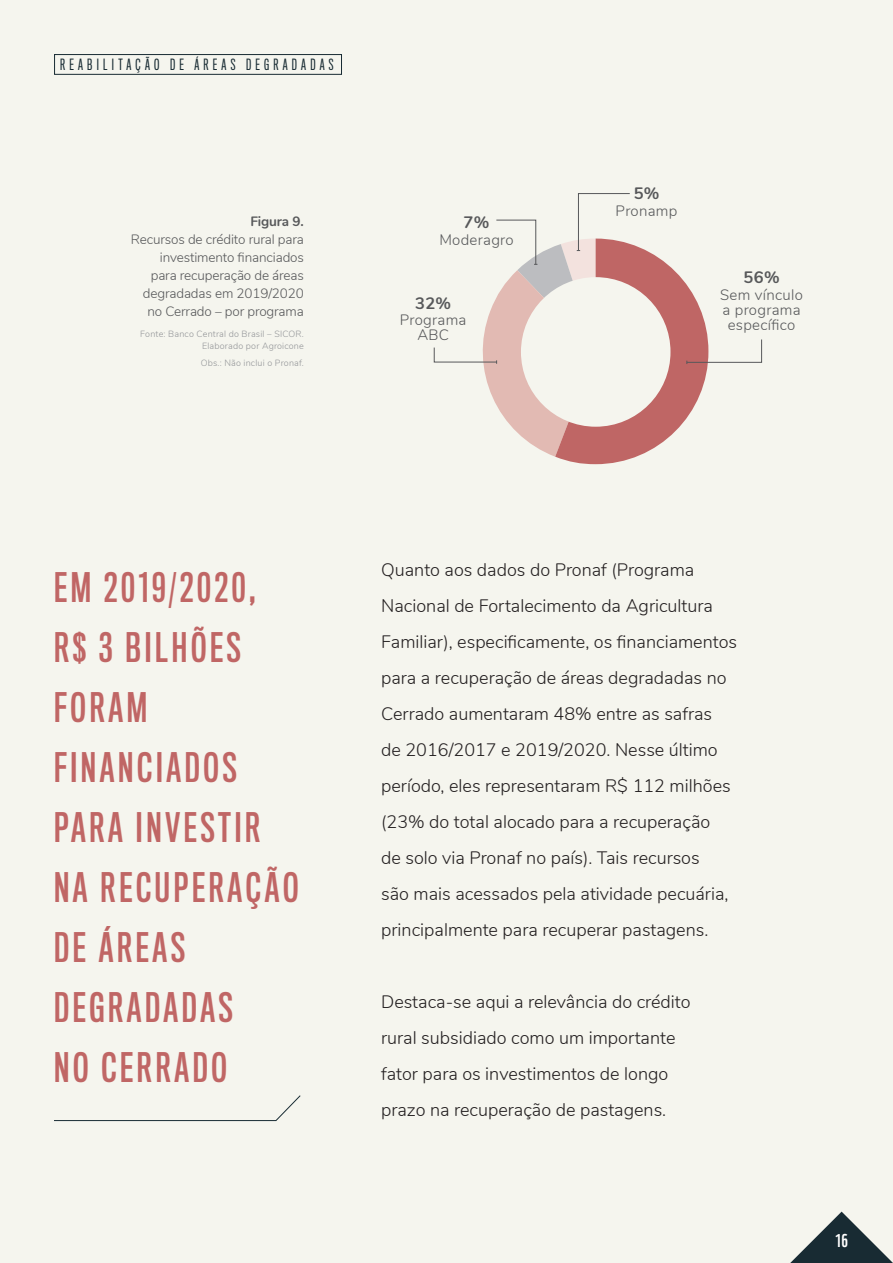
<style>
.page{position:relative;width:893px;height:1263px;background:#f5f5ee}
.page>*{position:absolute;margin:0;border:0;box-sizing:border-box;transform-origin:0 0}
.Título_Capítulo{font:37.5px/60px "Titling Gothic FB Comp Standard";letter-spacing:.1em;color:#c06665}
.t1{font:300 18px/36px "Nunito";color:#231f20}
.t2{font:18px "WWF";color:#fff}
.Info_Texto_Gráficos{font:700 16.5px "Nunito";color:#57585a}
.Info_Texto_Gráficos-2{font:300 15px/15px "Nunito";letter-spacing:.02em;color:#57585a}
.t3{font:14.25px "Titling Gothic FB Comp";letter-spacing:.3em;color:#182b33}
.Box_Texto_Secundário{font:300 13.5px/18px "Nunito";letter-spacing:-.01em;color:#57585a;text-align:right}
.Info_Texto_Gráficos-3{font:300 9px/12px "Nunito";letter-spacing:.02em;color:#939598;text-align:right}
.s1{font-weight:700}
</style>
<div class="page">
<svg style="left:790px;top:1211px;width:103px;height:52px"></svg>
<div style="left:54px;top:54px;width:288px;height:21px;border:1px solid #182b33"></div>
<svg style="left:433px;top:193px;width:329px;height:271px"></svg>
<svg style="left:54px;top:1095px;width:247px;height:26px"></svg>
<p class="t3" style="left:60px;top:56px;width:275px">REABILITAÇÃO DE ÁREAS DEGRADADAS</p>
<p class="Box_Texto_Secundário" style="left:131px;top:212px;width:175px"><span class="s1">Figura 9.<br></span>Recursos de crédito rural para investimento financiados para recuperação de áreas degradadas em 2019/2020 no Cerrado – por programa</p>
<p class="Info_Texto_Gráficos-3" style="left:140px;top:328px;width:165px">Fonte: Banco Central do Brasil – SICOR.<br>Elaborado por Agroicone</p>
<p class="Info_Texto_Gráficos-3" style="left:201px;top:356px;width:105px">Obs.: Não inclui o Pronaf.</p>
<p class="Info_Texto_Gráficos" style="left:464px;top:211px;width:27px">7%</p>
<p class="Info_Texto_Gráficos-2" style="left:439px;top:232px;width:76px">Moderagro</p>
<p class="Info_Texto_Gráficos" style="left:634px;top:181px;width:27px">5%</p>
<p class="Info_Texto_Gráficos-2" style="left:616px;top:202px;width:63px">Pronamp</p>
<p class="Info_Texto_Gráficos" style="left:744px;top:265px;width:38px">56%</p>
<p class="Info_Texto_Gráficos-2" style="left:720px;top:286px;width:84px">Sem vínculo a programa</p>
<p class="Info_Texto_Gráficos" style="left:415px;top:291px;width:38px">32%</p>
<p class="Info_Texto_Gráficos-2" style="left:400px;top:312px;width:68px">Programa</p>
<p class="Info_Texto_Gráficos-2" style="left:728px;top:316px;width:69px">específico</p>
<p class="Info_Texto_Gráficos-2" style="left:417px;top:327px;width:33px">ABC</p>
<p class="Título_Capítulo" style="left:54px;top:559px;width:246px">EM 2019/2020,<br>R$ 3 BILHÕES<br>FORAM<br>FINANCIADOS<br>PARA INVESTIR<br>NA RECUPERAÇÃO<br>DE ÁREAS<br>DEGRADADAS<br>NO CERRADO</p>
<p class="t1" style="left:381px;top:551px;width:357px">Quanto aos dados do Pronaf (Programa Nacional de Fortalecimento da Agricultura Familiar), especificamente, os financiamentos para a recuperação de áreas degradadas no Cerrado aumentaram 48% entre as safras<br>de 2016/2017 e 2019/2020. Nesse último período, eles representaram R$ 112 milhões (23% do total alocado para a recuperação<br>de solo via Pronaf no país). Tais recursos<br>são mais acessados pela atividade pecuária, principalmente para recuperar pastagens.</p>
<p class="t1" style="left:381px;top:983px;width:311px">Destaca-se aqui a relevância do crédito rural subsidiado como um importante fator para os investimentos de longo prazo na recuperação de pastagens.</p>
<p class="t2" style="left:835px;top:1226px;width:15px">16</p>
</div>
